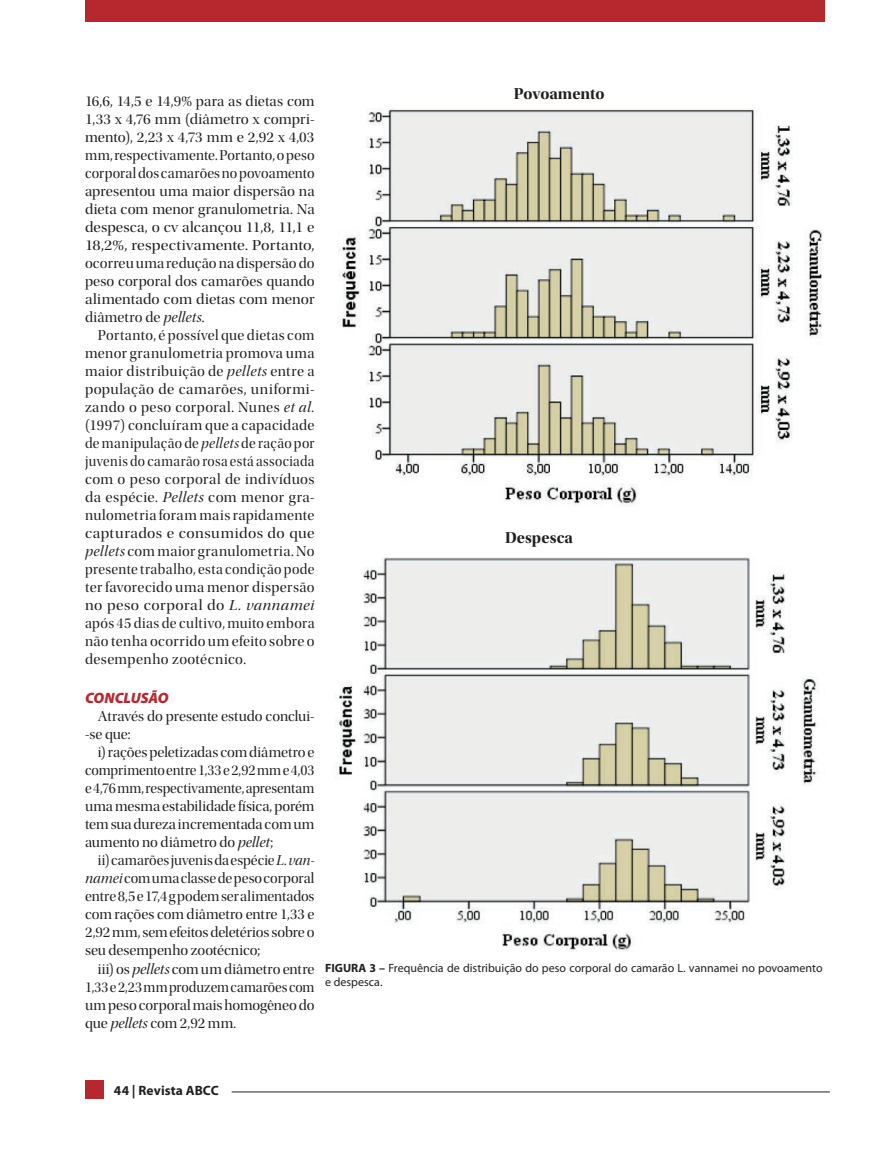
<style>
.page{position:relative;width:893px;height:1149px;background:#fff}
.page>*{position:absolute;margin:0;border:0;box-sizing:border-box;transform-origin:0 0}
.t1{font:16.5px "Utopia Std Bold Disp";color:#231f20}
.t2{font:15px/18px "Utopia Std Disp";color:#231f20;text-align:justify}
.t3{font:italic 900 15px "Myriad Pro";letter-spacing:-.005em;color:#b7282e}
.t4{font:700 13.5px "Myriad Pro";letter-spacing:.01em;color:#231f20}
.t5{font:12px/14.4px "Myriad Pro";color:#231f20}
.s1{font-family:"Utopia Std Disp It"}
.s2{font-weight:700}
</style>
<div class="page">
<div style="left:85px;top:1080px;width:18px;height:18px;background:#b7282e"></div>
<div style="left:85px;top:0;width:739px;height:21px;background:#b7282e"></div>
<hr style="left:232px;top:1091px;width:598px;height:1px;background:#231f20">
<img style="left:338px;top:108px;width:484px;height:398px">
<img style="left:335px;top:557px;width:484px;height:393px">
<p class="t2" style="left:85px;top:92px;width:231px">16,6, 14,5 e 14,9% para as dietas com 1,33 x 4,76 mm (diâmetro x compri&shy;mento), 2,23 x 4,73 mm e 2,92 x 4,03 mm, respectivamente. Portanto, o peso corporal dos camarões no povoamento apresentou uma maior dispersão na dieta com menor granulometria. Na despesca, o cv alcançou 11,8, 11,1 e 18,2%, respectivamente. Portanto, ocorreu uma redução na dispersão do peso corporal dos camarões quando alimentado com dietas com menor diâmetro de <span class="s1">pellets</span>.</p>
<p class="t2" style="left:85px;top:326px;width:231px;text-indent:13px">Portanto, é possível que dietas com menor granulometria promova uma maior distribuição de <span class="s1">pellets</span> entre a população de camarões, uniformi&shy;zando o peso corporal. Nunes <span class="s1">et al. </span>(1997) concluíram que a capacidade de manipulação de <span class="s1">pellets</span> de ração por juvenis do camarão rosa está associada com o peso corporal de indivíduos da espécie. <span class="s1">Pellets</span> com menor gra&shy;nulometria foram mais rapidamente capturados e consumidos do que <span class="s1">pellets</span> com maior granulometria. No presente trabalho, esta condição pode ter favorecido uma menor dispersão no peso corporal do <span class="s1">L. vannamei </span>após 45 dias de cultivo, muito embora não tenha ocorrido um efeito sobre o desempenho zootécnico.</p>
<p class="t3" style="left:85px;top:688px;width:85px">CONCLUSÃO</p>
<p class="t2" style="left:85px;top:707px;width:231px;text-indent:13px">Através do presente estudo conclui--se que:</p>
<p class="t2" style="left:85px;top:743px;width:231px;text-indent:13px">i) rações peletizadas com diâmetro e comprimento entre 1,33 e 2,92 mm e 4,03 e 4,76 mm, respectivamente, apresentam uma mesma estabilidade física, porém tem sua dureza incrementada com um aumento no diâmetro do <span class="s1">pellet</span>;</p>
<p class="t2" style="left:85px;top:851px;width:231px;text-indent:13px">ii) camarões juvenis da espécie <span class="s1">L. van&shy;namei</span> com uma classe de peso corporal entre 8,5 e 17,4 g podem ser alimentados com rações com diâmetro entre 1,33 e 2,92 mm, sem efeitos deletérios sobre o seu desempenho zootécnico;</p>
<p class="t2" style="left:85px;top:959px;width:231px;text-indent:13px">iii) os <span class="s1">pellets</span> com um diâmetro entre 1,33 e 2,23 mm produzem camarões com um peso corporal mais homogêneo do que <span class="s1">pellets</span> com 2,92 mm.</p>
<p class="t1" style="left:514px;top:84px;width:92px">Povoamento</p>
<p class="t1" style="left:505px;top:527px;width:69px">Despesca</p>
<p class="t5" style="left:325px;top:960px;width:499px"><span class="s2">FIGURA 3 –</span> Frequência de distribuição do peso corporal do camarão L. vannamei no povoamento e despesca.</p>
<p class="t4" style="left:114px;top:1081px;width:106px">44 | Revista ABCC</p>
</div>
